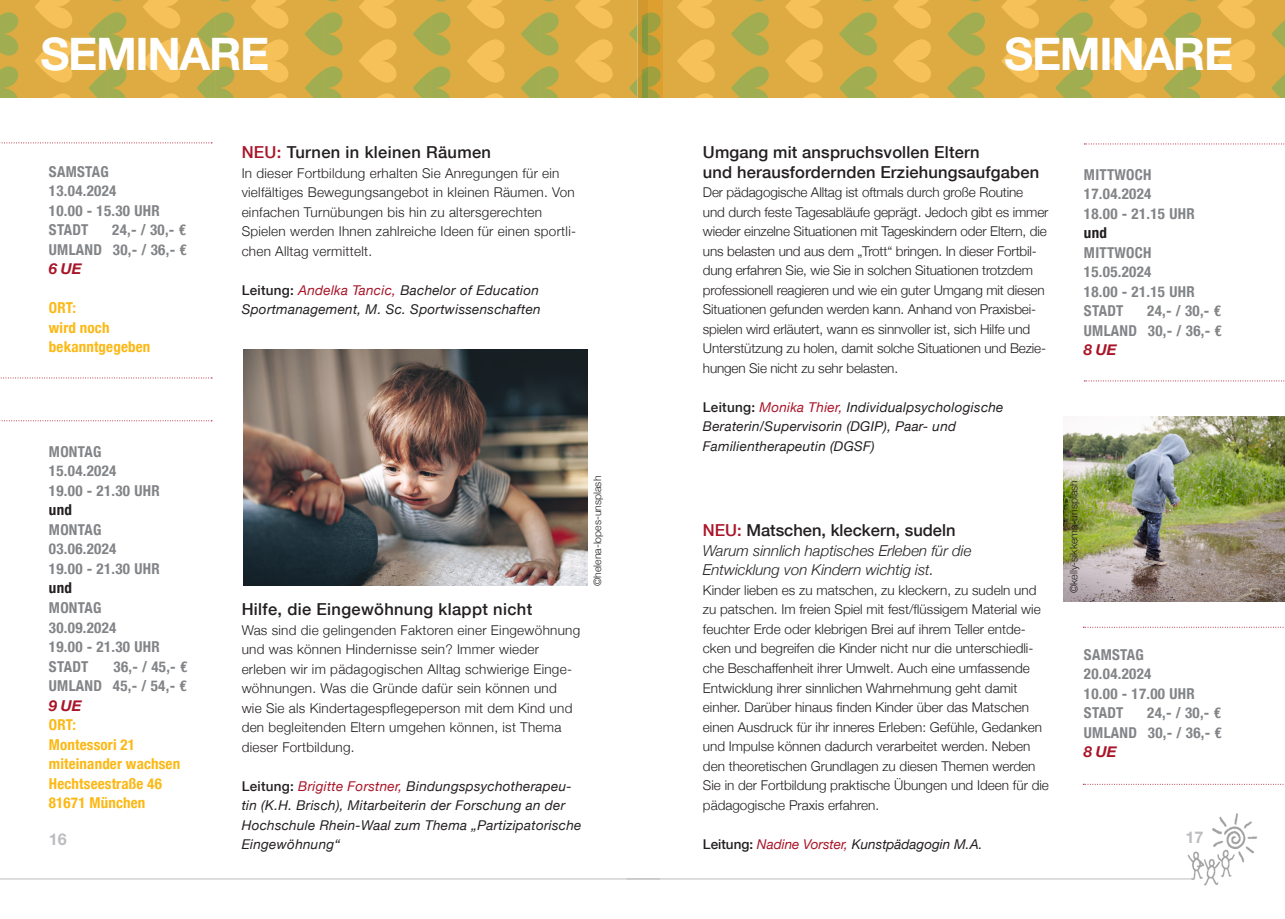
<style>
.page{position:relative;width:1285px;height:919px;background:#fff}
.page>*{position:absolute;margin:0;border:0;box-sizing:border-box;transform-origin:0 0}
.t1{font:700 45px "Helvetica Neue LT Std";letter-spacing:-.03em;color:#fff}
.t2{font:500 16.5px/19.5px "Helvetica Neue";letter-spacing:.01em;color:#231f20}
.t3{font:500 16.5px "Helvetica Neue";color:#a91428}
.t4{font:700 16.2px "Helvetica Neue LT Std";color:#bcbdc0}
.t5{font:700 condensed 15px/19.5px "Helvetica Neue";letter-spacing:.02em;color:#828487}
.t6{font:700 condensed 15px/19.5px "Helvetica Neue";letter-spacing:.01em;color:#fcb814}
.t7{font:italic 300 15px/19.5px "Helvetica Neue";color:#231f20}
.t8{font:italic 700 15px "Helvetica Neue";letter-spacing:-.02em;color:#a91428}
.t9{font:700 condensed 15px "Helvetica Neue";color:#231f20}
.t10{font:300 13.5px/19.5px "Helvetica Neue";color:#231f20}
.t11{font:300 13.5px/19.5px "Helvetica Neue";letter-spacing:.02em;color:#231f20}
.t12{font:italic 13.5px/19.5px "Helvetica Neue";letter-spacing:.02em;color:#231f20}
.t13{font:italic 13.5px "Helvetica Neue";color:#231f20}
.t14{font:300 10.5px "Helvetica Neue";color:#231f20}
.s1{color:#a91428}
.s2{font-weight:500;font-style:normal}
</style>
<div class="page">
<svg style="left:0;top:0;width:637px;height:98px;background:#d7af48"></svg>
<svg style="left:628px;top:66px;width:10px;height:31px"></svg>
<svg style="left:628px;top:12px;width:10px;height:44px"></svg>
<svg style="left:638px;top:0;width:646px;height:98px;background:#d7ae47"></svg>
<hr style="left:0;top:878px;width:660px;height:1px;background:#bcbdc0">
<svg style="left:0;top:142px;width:212px;height:1px"></svg>
<svg style="left:0;top:420px;width:212px;height:1px"></svg>
<svg style="left:0;top:377px;width:212px;height:1px"></svg>
<img style="left:243px;top:349px;width:344px;height:236px">
<img style="left:1183px;top:813px;width:73px;height:73px">
<svg style="left:1084px;top:144px;width:201px;height:1px"></svg>
<svg style="left:1084px;top:380px;width:201px;height:1px"></svg>
<svg style="left:1083px;top:626px;width:201px;height:1px"></svg>
<svg style="left:1083px;top:783px;width:201px;height:1px"></svg>
<img style="left:1063px;top:416px;width:221px;height:185px">
<hr style="left:626px;top:878px;width:567px;height:1px;background:#bcbdc0">
<h1 class="t1" style="left:40px;top:27px;width:230px">SEMINARE</h1>
<h1 class="t1" style="left:1004px;top:27px;width:230px">SEMINARE</h1>
<p class="t5" style="left:49px;top:161px;width:112px">Samstag<br>13.04.2024<br>10.00 - 15.30 Uhr<br>Stadt</p>
<p class="t5" style="left:49px;top:220px;width:139px;text-align:right">24,- / 30,- €<br>Umland 30,- / 36,- €</p>
<p class="t8" style="left:49px;top:260px;width:34px">6 UE</p>
<p class="t6" style="left:49px;top:298px;width:103px">Ort:<br>wird noch bekanntgegeben</p>
<p class="t5" style="left:49px;top:441px;width:112px">Montag<br>15.04.2024<br>19.00 - 21.30 Uhr</p>
<p class="t9" style="left:49px;top:501px;width:25px">und</p>
<p class="t5" style="left:49px;top:519px;width:112px">Montag<br>03.06.2024<br>19.00 - 21.30 Uhr</p>
<p class="t9" style="left:49px;top:579px;width:25px">und</p>
<p class="t5" style="left:49px;top:597px;width:112px">Montag<br>30.09.2024<br>19.00 - 21.30 Uhr<br>Stadt</p>
<p class="t5" style="left:49px;top:656px;width:140px;text-align:right">36,- / 45,- €<br>Umland 45,- / 54,- €</p>
<p class="t8" style="left:49px;top:695px;width:34px">9 UE</p>
<p class="t6" style="left:49px;top:714px;width:133px">Ort:<br>Montessori 21 miteinander wachsen<br>Hechtseestraße 46<br>81671 München</p>
<p class="t4" style="left:49px;top:829px;width:20px">16</p>
<p class="t3" style="left:242px;top:142px;width:12px">NEU</p>
<p class="t2" style="left:277px;top:142px;width:215px"><span class="s1">:</span> Turnen in kleinen Räumen</p>
<p class="t11" style="left:242px;top:163px;width:336px">In dieser Fortbildung erhalten Sie Anregungen für ein vielfältiges Bewegungsangebot in kleinen Räumen. Von einfachen Turnübungen bis hin zu altersgerechten Spielen werden Ihnen zahlreiche Ideen für einen sportli&shy;chen Alltag vermittelt.</p>
<p class="t12" style="left:242px;top:280px;width:300px"><span class="s2">Leitung:</span> <span class="s1">Andelka Tancic,</span> Bachelor of Education<br>Sportmanagement, M. Sc. Sportwissenschaften</p>
<p class="t2" style="left:242px;top:599px;width:292px">Hilfe, die Eingewöhnung klappt nicht</p>
<p class="t11" style="left:242px;top:619px;width:340px">Was sind die gelingenden Faktoren einer Eingewöhnung und was können Hindernisse sein? Immer wieder erleben wir im pädagogischen Alltag schwierige Einge&shy;wöhnungen. Was die Gründe dafür sein können und wie Sie als Kindertagespflegeperson mit dem Kind und den begleitenden Eltern umgehen können, ist Thema dieser Fortbildung.</p>
<p class="t12" style="left:242px;top:775px;width:341px"><span class="s2">Leitung:</span> <span class="s1">Brigitte Forstner,</span> Bindungspsychotherapeu&shy;tin (K.H. Brisch), Mitarbeiterin der Forschung an der Hochschule Rhein-Waal zum Thema „Partizipatorische Eingewöhnung“</p>
<p class="t14" style="left:590px;top:586px;width:112px;rotate:-90deg">©helena-lopes-unsplash</p>
<p class="t2" style="left:702px;top:142px;width:338px">Umgang mit anspruchsvollen Eltern<br>und herausfordernden Erziehungsaufgaben</p>
<p class="t10" style="left:702px;top:182px;width:347px">Der pädagogische Alltag ist oftmals durch große Routine und durch feste Tagesabläufe geprägt. Jedoch gibt es immer wieder einzelne Situationen mit Tageskindern oder Eltern, die uns belasten und aus dem „Trott“ bringen. In dieser Fortbil&shy;dung erfahren Sie, wie Sie in solchen Situationen trotzdem professionell reagieren und wie ein guter Umgang mit diesen Situationen gefunden werden kann. Anhand von Praxisbei&shy;spielen wird erläutert, wann es sinnvoller ist, sich Hilfe und Unterstützung zu holen, damit solche Situationen und Bezie&shy;hungen Sie nicht zu sehr belasten.</p>
<p class="t12" style="left:702px;top:397px;width:302px"><span class="s2">Leitung:</span> <span class="s1">Monika Thier,</span> Individualpsychologische<br>Beraterin/Supervisorin (DGIP), Paar- und<br>Familientherapeutin (DGSF)</p>
<p class="t3" style="left:702px;top:520px;width:12px">NEU</p>
<p class="t2" style="left:737px;top:520px;width:220px"><span class="s1">:</span> Matschen, kleckern, sudeln</p>
<p class="t7" style="left:702px;top:540px;width:270px">Warum sinnlich haptisches Erleben für die<br>Entwicklung von Kindern wichtig ist.</p>
<p class="t10" style="left:702px;top:580px;width:347px">Kinder lieben es zu matschen, zu kleckern, zu sudeln und zu patschen. Im freien Spiel mit fest/flüssigem Material wie feuchter Erde oder klebrigen Brei auf ihrem Teller entde&shy;cken und begreifen die Kinder nicht nur die unterschiedli&shy;che Beschaffenheit ihrer Umwelt. Auch eine umfassende Entwicklung ihrer sinnlichen Wahrnehmung geht damit einher. Darüber hinaus finden Kinder über das Matschen einen Ausdruck für ihr inneres Erleben: Gefühle, Gedanken und Impulse können dadurch verarbeitet werden. Neben den theoretischen Grundlagen zu diesen Themen werden Sie in der Fortbildung praktische Übungen und Ideen für die pädagogische Praxis erfahren.</p>
<p class="t13" style="left:702px;top:835px;width:281px"><span class="s2">Leitung:</span> <span class="s1">Nadine Vorster,</span> Kunstpädagogin M.A.</p>
<p class="t5" style="left:1083px;top:164px;width:112px">Mittwoch<br>17.04.2024<br>18.00 - 21.15 Uhr</p>
<p class="t9" style="left:1083px;top:224px;width:25px">und</p>
<p class="t5" style="left:1083px;top:242px;width:112px">Mittwoch<br>15.05.2024<br>18.00 - 21.15 Uhr<br>Stadt</p>
<p class="t5" style="left:1083px;top:301px;width:139px;text-align:right">24,- / 30,- €<br>Umland 30,- / 36,- €</p>
<p class="t8" style="left:1083px;top:340px;width:34px">8 UE</p>
<p class="t14" style="left:1067px;top:593px;width:115px;rotate:-90deg">©kelly-sikkema-unsplash</p>
<p class="t5" style="left:1083px;top:644px;width:112px">Samstag<br>20.04.2024<br>10.00 - 17.00 Uhr<br>Stadt</p>
<p class="t5" style="left:1083px;top:702px;width:139px;text-align:right">24,- / 30,- €<br>Umland 30,- / 36,- €</p>
<p class="t8" style="left:1083px;top:742px;width:34px">8 UE</p>
<p class="t4" style="left:1185px;top:827px;width:20px">17</p>
</div>
